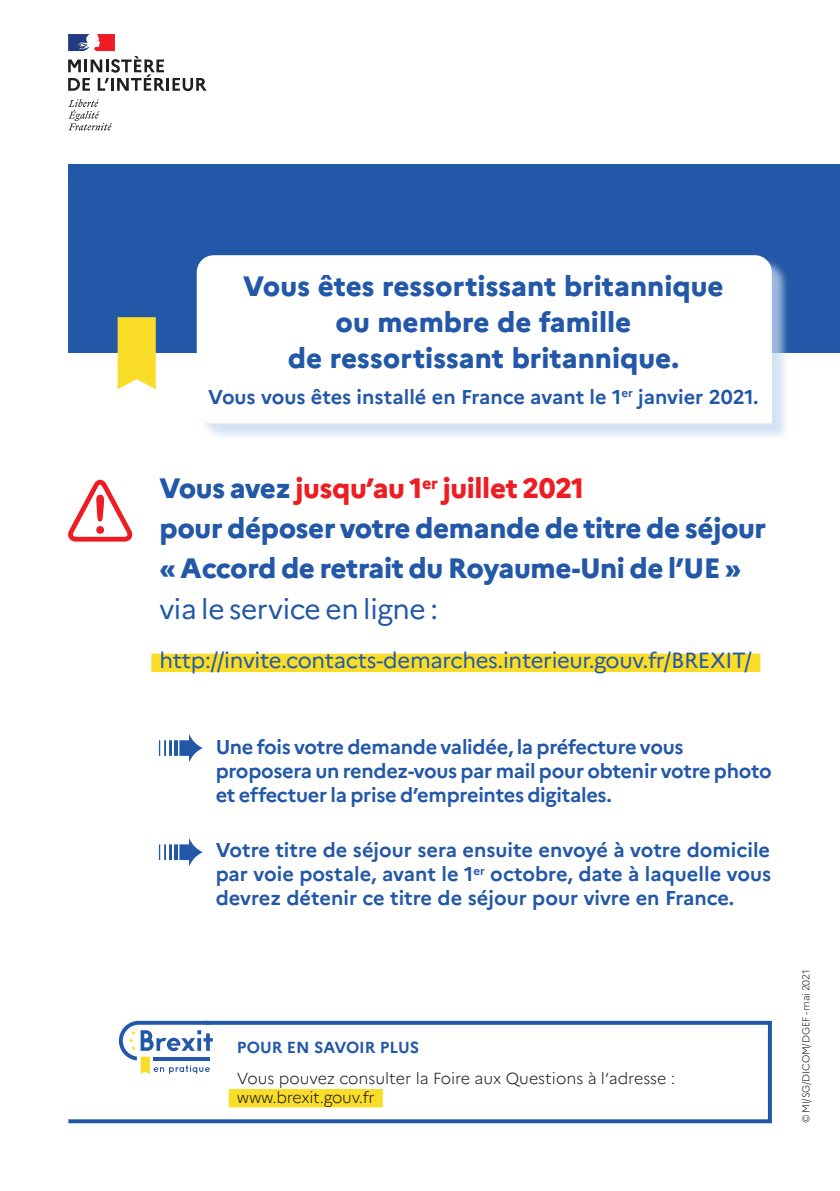
<style>
.page{position:relative;width:840px;height:1191px;background:#fff}
.page>*{position:absolute;margin:0;border:0;box-sizing:border-box;transform-origin:0 0}
.t1{font:52.8px "Arial Rounded MT Bold";color:#ee1d23}
.t2{font:800 28px/36px "Marianne";letter-spacing:-.015em;color:#2258a7;text-align:center}
.t3{font:28px "Marianne";letter-spacing:-.015em;color:#2258a7}
.t4{font:22px "Marianne";letter-spacing:-.015em;color:#2258a7}
.t5{font:700 20px/24px "Marianne";letter-spacing:-.015em;color:#2258a7}
.t6{font:300 16px/19.2px "Marianne";color:#231f20}
.t7{font:700 16px "Marianne";color:#2258a7}
.t8{font:300 10px "Marianne";letter-spacing:-.015em;color:#231f20}
.s1{color:#ee1d23}
</style>
<div class="page">
<svg style="left:68px;top:99px;width:44px;height:31px"></svg>
<svg style="left:68px;top:34px;width:138px;height:57px"></svg>
<div style="left:68px;top:164px;width:771px;height:189px;background:#2258a7"></div>
<div style="left:199px;top:258px;width:590px;height:183px;background:#c7d9ef;opacity:.75"></div>
<div style="left:197px;top:255px;width:574px;height:168px;background:#fff"></div>
<svg style="left:159px;top:734px;width:43px;height:27px"></svg>
<svg style="left:159px;top:838px;width:43px;height:27px"></svg>
<svg style="left:68px;top:1020px;width:704px;height:104px"></svg>
<svg style="left:117px;top:317px;width:39px;height:72px"></svg>
<div style="left:151px;top:653px;width:609px;height:19px;background:#f9dd28"></div>
<svg style="left:68px;top:479px;width:65px;height:63px"></svg>
<h1 class="t1" style="left:91px;top:483px;width:19px">!</h1>
<h2 class="t2" style="left:243px;top:268px;width:482px">Vous êtes ressortissant britannique ou membre de famille<br>de ressortissant britannique.</h2>
<p class="t5" style="left:208px;top:385px;width:552px">Vous vous êtes installé en France avant le 1<sup>er</sup> janvier 2021.</p>
<h2 class="t2" style="left:159px;top:468px;width:608px;line-height:40px;text-align:left">Vous avez <span class="s1">jusqu’au 1</span><sup>er</sup> <span class="s1">juillet 2021<br></span>pour déposer votre demande de titre de séjour « Accord de retrait du Royaume-Uni de l’UE »</h2>
<h2 class="t3" style="left:159px;top:591px;width:280px">via le service en ligne :</h2>
<p class="t4" style="left:159px;top:647px;width:593px">http://invite.contacts-demarches.interieur.gouv.fr/BREXIT/</p>
<p class="t5" style="left:215px;top:735px;width:557px">Une fois votre demande validée, la préfecture vous proposera un rendez-vous par mail pour obtenir votre photo et effectuer la prise d’empreintes digitales.</p>
<p class="t5" style="left:215px;top:838px;width:556px;text-align:justify">Votre titre de séjour sera ensuite envoyé à votre domicile par voie postale, avant le 1<sup>er</sup> octobre, date à laquelle vous devrez détenir ce titre de séjour pour vivre en France.</p>
<p class="t7" style="left:236px;top:1037px;width:184px">POUR EN SAVOIR PLUS</p>
<p class="t6" style="left:236px;top:1068px;width:439px">Vous pouvez consulter la Foire aux Questions à l’adresse : www.brexit.gouv.fr</p>
<p class="t8" style="left:799px;top:1123px;width:155px;rotate:-90deg">© MI/SG/DICOM/DGEF - mai 2021</p>
</div>
